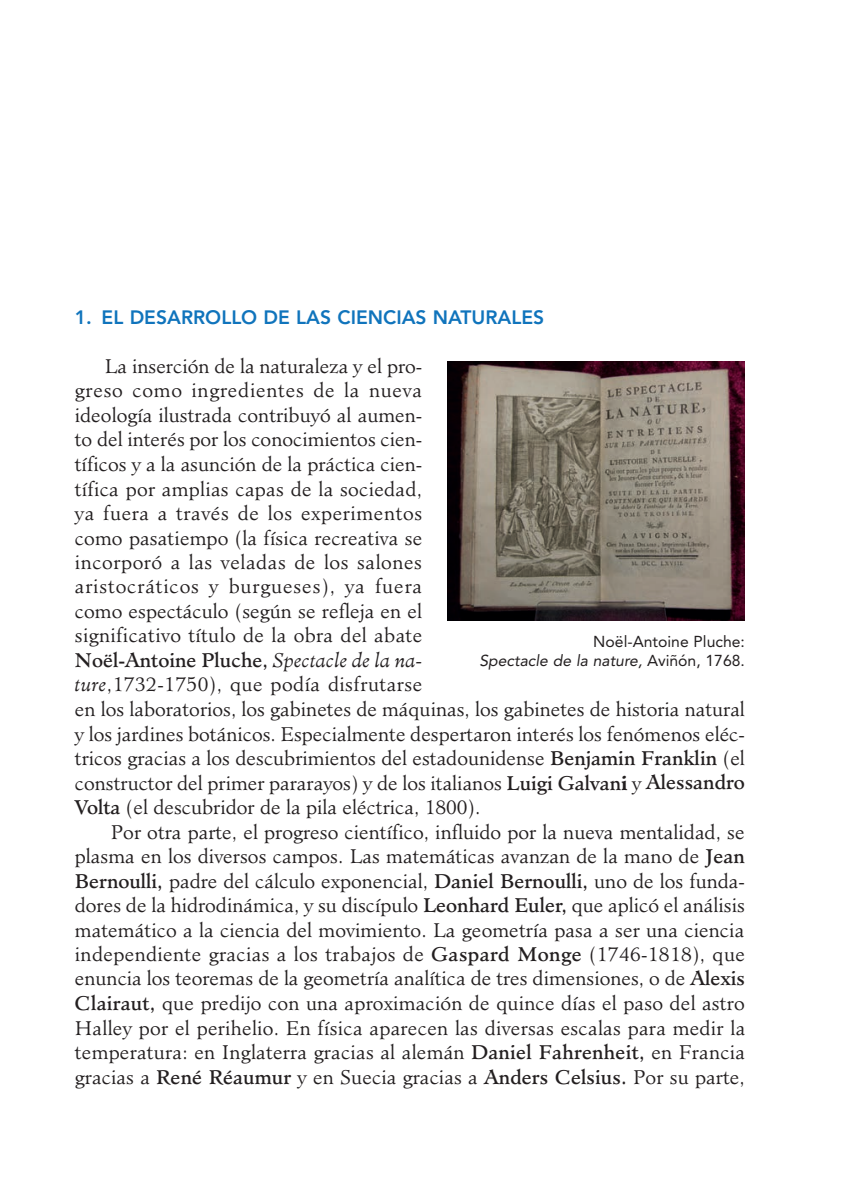
<style>
.page{position:relative;width:844px;height:1190px;background:#fff}
.page>*{position:absolute;margin:0;border:0;box-sizing:border-box;transform-origin:0 0}
.t1{font:300 19.25px/24.5px "Minister Std";color:#231f20}
.t2{font:800 19.25px "Avenir LT Std";color:#1074bc}
.t3{font:15.75px/19.2px "Avenir LT Std";color:#231f20;text-align:right}
.s1{font-weight:400}
.s2{font-style:italic}
.s3{font-weight:700}
</style>
<div class="page">
<img style="left:447px;top:361px;width:298px;height:259px">
<p class="t2" style="left:75px;top:306px;width:471px">1. EL DESARROLLO DE LAS CIENCIAS NATURALES</p>
<p class="t1" style="left:75px;top:354px;width:671px;text-indent:30px">La inserción de la naturaleza y el pro-<br>greso como ingredientes de la nueva<br>ideología ilustrada contribuyó al aumen-<br>to del interés por los conocimientos cien-<br>tíficos y a la asunción de la práctica cien-<br>tífica por amplias capas de la sociedad,<br>ya fuera a través de los experimentos<br>como pasatiempo (la física recreativa se<br>incorporó a las veladas de los salones<br>aristocráti cos y burgueses), ya fuera<br>como espectáculo (según se refleja en el<br>significa tivo título de la obra del abate<br><span class="s1">Noël-Antoine Pluche,</span> <span class="s2">Spectacle de la na-<br>ture</span>,1732-1750), que podía disfrutarse<br>en los laboratorios, los gabinetes de máquinas, los gabinetes de historia natural y los jardines botánicos. Especialmente despertaron interés los fenómenos eléc&shy;tricos gracias a los descubrimientos del estadounidense <span class="s1">Benjamin Franklin</span> (el constructor del primer pararayos) y de los italianos <span class="s1">Luigi Galvan</span><span class="s3">i</span> y <span class="s1">Alessan dro Volta</span> (el descubridor de la pila eléctrica, 1800).</p>
<p class="t1" style="left:75px;top:820px;width:672px;text-align:justify;text-indent:36px">Por otra parte, el progreso científico, influido por la nueva mentalidad, se plasma en los diversos campos. Las matemáticas avanzan de la mano de <span class="s1">Jean Bernoulli,</span> padre del cálculo exponencial, <span class="s1">Daniel Bernoulli,</span> uno de los funda&shy;dores de la hidrodinámica, y su discípulo <span class="s1">Leonhard Euler,</span> que aplicó el análisis matemático a la ciencia del movimiento. La geometría pasa a ser una ciencia indepen diente gracias a los trabajos de <span class="s1">Gaspard Monge</span> (1746-1818), que enuncia los teoremas de la geometría analítica de tres dimensio nes, o de <span class="s1">Alexis Clairaut,</span> que predijo con una aproximación de quince días el paso del astro Halley por el perihelio. En física aparecen las diversas escalas para medir la temperatura: en Inglaterra gracias al alemán <span class="s1">Daniel Fahrenheit,</span> en Francia gracias a <span class="s1">René Réaumur</span> y en Suecia gracias a <span class="s1">Anders Celsius.</span> Por su parte,</p>
<p class="t3" style="left:479px;top:632px;width:267px">Noël-Antoine Pluche:<br><span class="s2">Spectacle de la nature,</span> Aviñón, 1768.</p>
</div>
